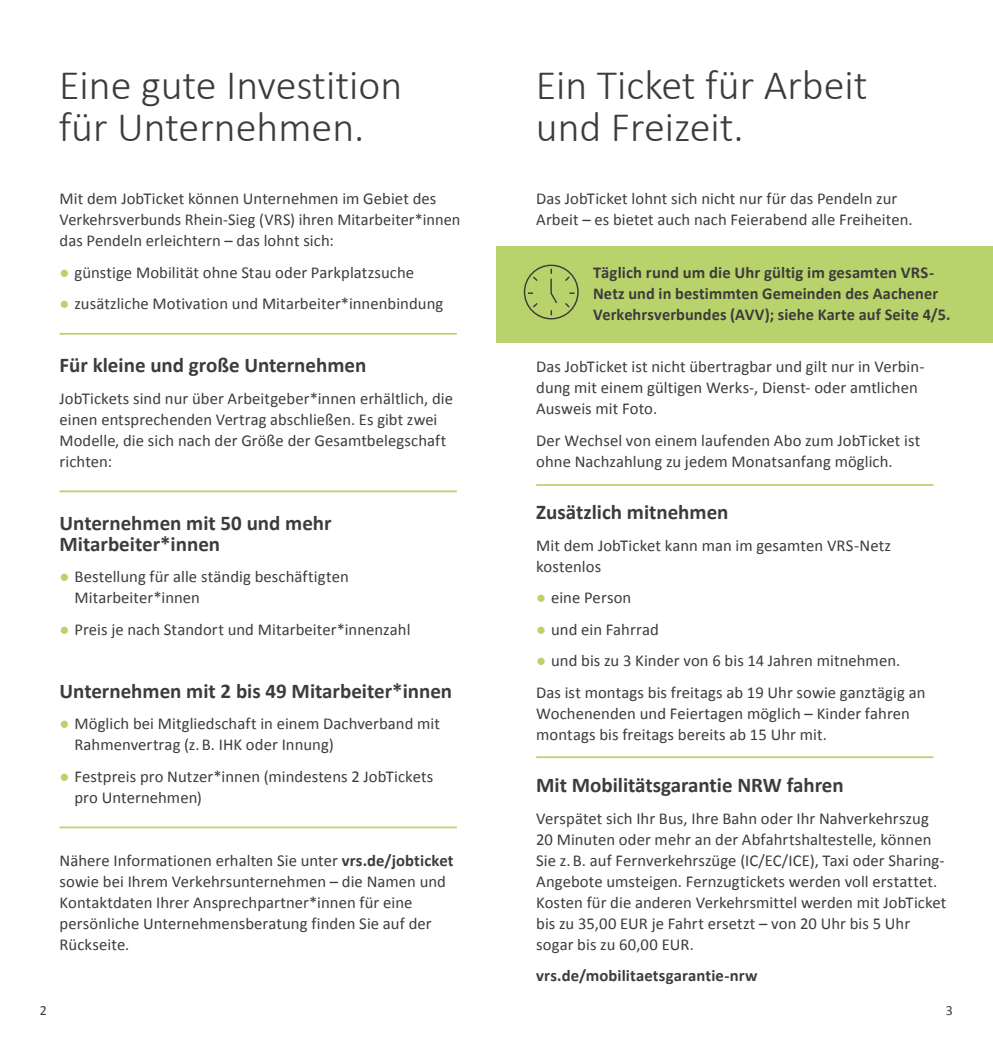
<style>
.page{position:relative;width:993px;height:1042px;background:#fff}
.page>*{position:absolute;margin:0;border:0;box-sizing:border-box;transform-origin:0 0}
.t1{font:300 42px/42px "Calibri";color:#3c3c3b}
.t2{font:700 21px/21px "Calibri";color:#3c3c3b}
.t3{font:16.62px/21px "Calibri";letter-spacing:.005em;color:#3c3c3b}
.t4{font:700 16.62px/21px "Calibri";letter-spacing:.005em;color:#3c3c3b}
.t5{font:14px "Calibri";color:#3c3c3b}
.s1{font-family:"Georgia";color:#b9d36c}
.s2{font-weight:700}
</style>
<div class="page">
<hr style="left:60px;top:333px;width:396px;height:2px;background:#b9d36c">
<hr style="left:60px;top:490px;width:396px;height:2px;background:#b9d36c">
<hr style="left:60px;top:826px;width:396px;height:2px;background:#b9d36c">
<hr style="left:536px;top:484px;width:397px;height:2px;background:#b9d36c">
<hr style="left:536px;top:756px;width:397px;height:2px;background:#b9d36c">
<div style="left:496px;top:246px;width:496px;height:97px;background:#b9d36c"></div>
<svg style="left:523px;top:264px;width:56px;height:56px"></svg>
<h1 class="t1" style="left:59px;top:62px;width:345px">Eine gute Investition für Unternehmen.</h1>
<h1 class="t1" style="left:535px;top:62px;width:333px">Ein Ticket für Arbeit und Freizeit.</h1>
<p class="t3" style="left:60px;top:187px;width:402px">Mit dem JobTicket können Unternehmen im Gebiet des<br>Verkehrsverbunds Rhein-Sieg (VRS) ihren Mitarbeiter*innen das Pendeln erleichtern – das lohnt sich:</p>
<p class="t3" style="left:536px;top:187px;width:378px">Das JobTicket lohnt sich nicht nur für das Pendeln zur<br>Arbeit – es bietet auch nach Feierabend alle Freiheiten.</p>
<p class="t3" style="left:60px;top:261px;width:356px"><span class="s1">●</span> günstige Mobilität ohne Stau oder Parkplatzsuche</p>
<p class="t3" style="left:60px;top:292px;width:385px"><span class="s1">●</span> zusätzliche Motivation und Mitarbeiter*innenbindung</p>
<p class="t2" style="left:60px;top:354px;width:308px">Für kleine und große Unternehmen</p>
<p class="t3" style="left:60px;top:387px;width:395px">JobTickets sind nur über Arbeitgeber*innen erhältlich, die einen entsprechenden Vertrag abschließen. Es gibt zwei Modelle, die sich nach der Größe der Gesamtbelegschaft richten:</p>
<p class="t2" style="left:60px;top:511px;width:273px">Unternehmen mit 50 und mehr<br>Mitarbeiter*innen</p>
<p class="t3" style="left:74px;top:565px;width:276px;text-indent:-15px"><span class="s1">●</span> Bestellung für alle ständig beschäftigten<br>Mitarbeiter*innen</p>
<p class="t3" style="left:60px;top:618px;width:352px"><span class="s1">●</span> Preis je nach Standort und Mitarbeiter*innenzahl</p>
<p class="t2" style="left:60px;top:679px;width:394px">Unternehmen mit 2 bis 49 Mitarbeiter*innen</p>
<p class="t3" style="left:74px;top:712px;width:367px;text-indent:-15px"><span class="s1">●</span> Möglich bei Mitgliedschaft in einem Dachverband mit<br>Rahmenvertrag (z.B. IHK oder Innung)</p>
<p class="t3" style="left:74px;top:765px;width:360px;text-indent:-15px"><span class="s1">●</span> Festpreis pro Nutzer*innen (mindestens 2 JobTickets pro Unternehmen)</p>
<p class="t3" style="left:60px;top:849px;width:395px">Nähere Informationen erhalten Sie unter <span class="s2">vrs.de/jobticket </span>sowie bei Ihrem Verkehrsunternehmen – die Namen und Kontaktdaten Ihrer Ansprechpartner*innen für eine persönliche Unternehmensberatung finden Sie auf der Rückseite.</p>
<p class="t4" style="left:593px;top:261px;width:358px">Täglich rund um die Uhr gültig im gesamten VRS-<br>Netz und in bestimmten Gemeinden des Aachener<br>Verkehrsverbundes (AVV); siehe Karte auf Seite 4/5.</p>
<p class="t3" style="left:536px;top:355px;width:389px">Das JobTicket ist nicht übertragbar und gilt nur in Verbin&shy;dung mit einem gültigen Werks-, Dienst- oder amtlichen<br>Ausweis mit Foto.</p>
<p class="t3" style="left:536px;top:429px;width:385px">Der Wechsel von einem laufenden Abo zum JobTicket ist ohne Nachzahlung zu jedem Monatsanfang möglich.</p>
<p class="t2" style="left:536px;top:501px;width:194px">Zusätzlich mitnehmen</p>
<p class="t3" style="left:536px;top:534px;width:356px">Mit dem JobTicket kann man im gesamten VRS-Netz kostenlos</p>
<p class="t3" style="left:536px;top:586px;width:97px"><span class="s1">●</span> eine Person</p>
<p class="t3" style="left:536px;top:618px;width:124px"><span class="s1">●</span> und ein Fahrrad</p>
<p class="t3" style="left:536px;top:644px;width:390px;line-height:31.5px"><span class="s1">●</span> und bis zu 3 Kinder von 6 bis 14 Jahren mitnehmen.<br>Das ist montags bis freitags ab 19 Uhr sowie ganztägig an</p>
<p class="t3" style="left:536px;top:702px;width:375px">Wochenenden und Feiertagen möglich – Kinder fahren montags bis freitags bereits ab 15 Uhr mit.</p>
<p class="t2" style="left:536px;top:774px;width:309px">Mit Mobilitätsgarantie NRW fahren</p>
<p class="t3" style="left:536px;top:807px;width:411px">Verspätet sich Ihr Bus, Ihre Bahn oder Ihr Nahverkehrszug 20 Minuten oder mehr an der Abfahrtshaltestelle, können Sie z.B. auf Fernverkehrszüge (IC/EC/ICE), Taxi oder Sharing-Angebote umsteigen. Fernzugtickets werden voll erstattet.<br>Kosten für die anderen Verkehrsmittel werden mit JobTicket bis zu 35,00 EUR je Fahrt ersetzt – von 20 Uhr bis 5 Uhr sogar bis zu 60,00 EUR.</p>
<p class="t4" style="left:536px;top:964px;width:223px">vrs.de/mobilitaetsgarantie-nrw</p>
<p class="t5" style="left:40px;top:1001px;width:9px">2</p>
<p class="t5" style="left:945px;top:1001px;width:9px">3</p>
</div>
